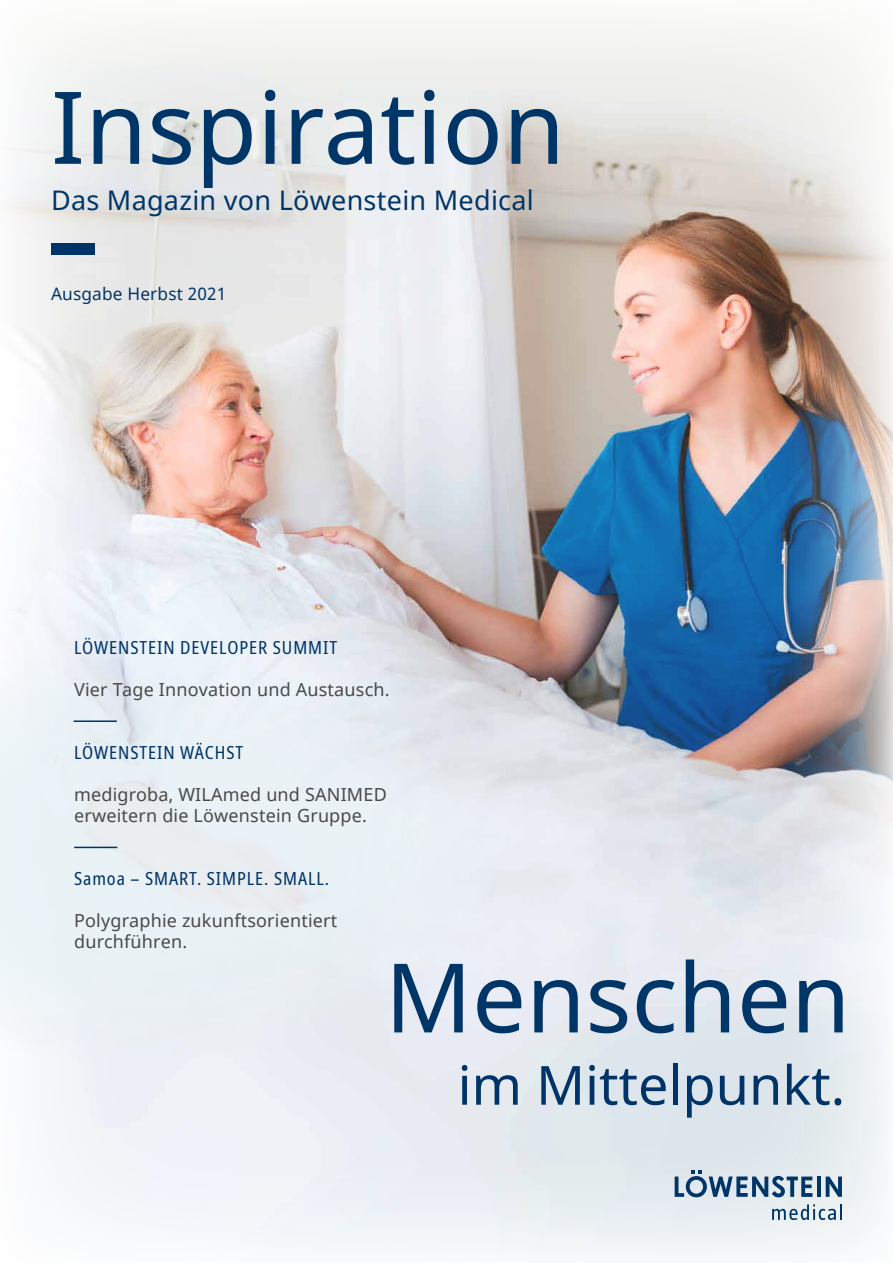
<style>
.page{position:relative;width:893px;height:1263px;background:#fff}
.page>*{position:absolute;margin:0;border:0;box-sizing:border-box;transform-origin:0 0}
.t1{font:100.5px "Noto Sans";color:#003568}
.t2{font:96px "Noto Sans";color:#003568}
.t3{font:54px "Noto Sans";color:#003468}
.t4{font:27px "Noto Sans";letter-spacing:.01em;color:#003568}
.t5{font:18px/21px "Noto Sans";letter-spacing:.01em;color:#494948}
.t6{font:condensed 18px "Noto Sans";letter-spacing:.05em;color:#003468}
.t7{font:17.25px "Noto Sans";letter-spacing:.01em;color:#003568}
</style>
<div class="page">
<img style="left:5px;top:27px;width:888px;height:1228px">
<svg style="left:0;top:649px;width:514px;height:415px;background:#e8eef3"></svg>
<hr style="left:74px;top:720px;width:43px;height:2px;background:#003568">
<hr style="left:74px;top:847px;width:43px;height:1px;background:#003568">
<div style="left:51px;top:243px;width:43px;height:12px;background:#003468"></div>
<svg style="left:826px;top:1176px;width:16px;height:21px"></svg>
<hr style="left:817px;top:1176px;width:3px;height:21px;background:#003568">
<svg style="left:675px;top:1170px;width:137px;height:27px;background:#8ea6bc"></svg>
<svg style="left:772px;top:1204px;width:70px;height:16px"></svg>
<h1 class="t1" style="left:51px;top:58px;width:516px">Inspiration</h1>
<h3 class="t4" style="left:51px;top:182px;width:484px">Das Magazin von Löwenstein Medical</h3>
<p class="t7" style="left:51px;top:282px;width:177px">Ausgabe Herbst 2021</p>
<p class="t6" style="left:74px;top:634px;width:264px">LÖWENSTEIN DEVELOPER SUMMIT</p>
<p class="t5" style="left:74px;top:679px;width:317px">Vier Tage Innovation und Austausch.</p>
<p class="t6" style="left:74px;top:739px;width:171px">LÖWENSTEIN WÄCHST</p>
<p class="t5" style="left:74px;top:784px;width:314px">medigroba, WILAmed und SANIMED erweitern die Löwenstein Gruppe.</p>
<p class="t6" style="left:74px;top:865px;width:256px">Samoa – SMART. SIMPLE. SMALL.</p>
<p class="t5" style="left:74px;top:910px;width:265px">Polygraphie zukunftsorientiert durchführen.</p>
<h2 class="t2" style="left:385px;top:932px;width:467px">Menschen</h2>
<h3 class="t3" style="left:458px;top:1048px;width:389px">im Mittelpunkt.</h3>
</div>
